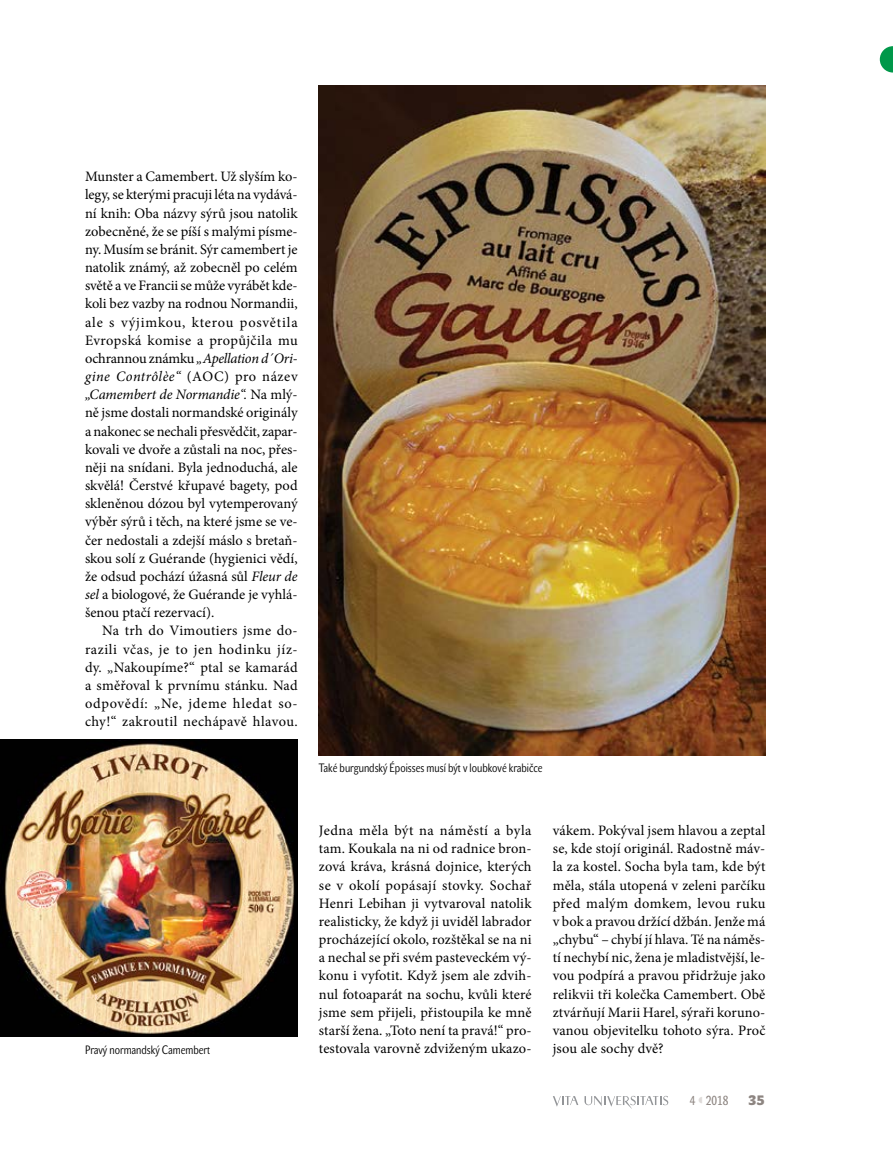
<style>
.page{position:relative;width:893px;height:1149px;background:#fff}
.page>*{position:absolute;margin:0;border:0;box-sizing:border-box;transform-origin:0 0}
.Normální{font:14.4px/18.1px "Minion Pro";letter-spacing:.005em;color:#000;text-align:justify}
.t1{font:700 13.5px "John Sans Heavy Pro";color:#8d8581}
.t2{font:12.9px "John Sans Cond Text Pro";color:#8d8581}
.popisek{font:12px "John Sans Cond Lite Pro";color:#000}
.s1{font-style:italic}
</style>
<div class="page">
<svg style="left:553px;top:1096px;width:25px;height:10px"></svg>
<svg style="left:584px;top:1095px;width:84px;height:13px"></svg>
<svg style="left:880px;top:46px;width:13px;height:26px"></svg>
<img style="left:319px;top:85px;width:446px;height:670px">
<img style="left:0;top:739px;width:298px;height:297px">
<p class="Normální" style="left:85px;top:167px;width:214px">Munster a Camembert. Už slyším ko&shy;legy, se kterými pracuji léta na vydává&shy;ní knih: Oba názvy sýrů jsou natolik zobecněné, že se píší s malými písme&shy;ny. Musím se bránit. Sýr camembert je natolik známý, až zobecněl po celém světě a ve Francii se může vyrábět kde&shy;koli bez vazby na rodnou Normandii, ale s výjimkou, kterou posvětila Evropská komise a propůjčila mu ochrannou známku <span class="s1">„Apellation d´Ori&shy;gine Contrôlèe“</span> (AOC) pro název <span class="s1">„Camembert de Normandie“.</span> Na mlý&shy;ně jsme dostali normandské originály a nakonec se nechali přesvědčit, zapar&shy;kovali ve dvoře a zůstali na noc, přes&shy;něji na snídani. Byla jednoduchá, ale skvělá! Čerstvé křupavé bagety, pod skleněnou dózou byl vytemperovaný výběr sýrů i těch, na které jsme se ve&shy;čer nedostali a zdejší máslo s bretaň&shy;skou solí z Guérande (hygienici vědí, že odsud pochází úžasná sůl <span class="s1">Fleur de sel</span> a biologové, že Guérande je vyhlá&shy;šenou ptačí rezervací).</p>
<p class="Normální" style="left:85px;top:621px;width:214px;text-indent:17px">Na trh do Vimoutiers jsme do&shy;razili včas, je to jen hodinku jíz&shy;dy. „Nakoupíme?“ ptal se kamarád a směřoval k prvnímu stánku. Nad odpovědí: „Ne, jdeme hledat so&shy;chy!“ zakroutil nechápavě hlavou.</p>
<p class="popisek" style="left:85px;top:1042px;width:127px">Pravý normandský Camembert</p>
<p class="popisek" style="left:319px;top:760px;width:225px">Také burgundský Époisses musí být v loubkové krabičce</p>
<p class="Normální" style="left:319px;top:821px;width:214px">Jedna měla být na náměstí a byla tam. Koukala na ni od radnice bron&shy;zová kráva, krásná dojnice, kterých se v okolí popásají stovky. Sochař Henri Lebihan ji vytvaroval natolik realisticky, že když ji uviděl labrador procházející okolo, rozštěkal se na ni a nechal se při svém pasteveckém vý&shy;konu i vyfotit. Když jsem ale zdvih&shy;nul fotoaparát na sochu, kvůli které jsme sem přijeli, přistoupila ke mně starší žena. „Toto není ta pravá!“ pro&shy;testovala varovně zdviženým ukazo-</p>
<p class="Normální" style="left:553px;top:821px;width:214px">vákem. Pokýval jsem hlavou a zeptal se, kde stojí originál. Radostně máv&shy;la za kostel. Socha byla tam, kde být měla, stála utopená v zeleni parčíku před malým domkem, levou ruku v bok a pravou držící džbán. Jenže má „chybu“ – chybí jí hlava. Té na náměs&shy;tí nechybí nic, žena je mladistvější, le&shy;vou podpírá a pravou přidržuje jako relikvii tři kolečka Camembert. Obě ztvárňují Marii Harel, sýraři koruno&shy;vanou objevitelku tohoto sýra. Proč jsou ale sochy dvě?</p>
<p class="t2" style="left:690px;top:1092px;width:7px">4</p>
<p class="t1" style="left:748px;top:1092px;width:18px">35</p>
<p class="t2" style="left:706px;top:1092px;width:24px">2018</p>
</div>
